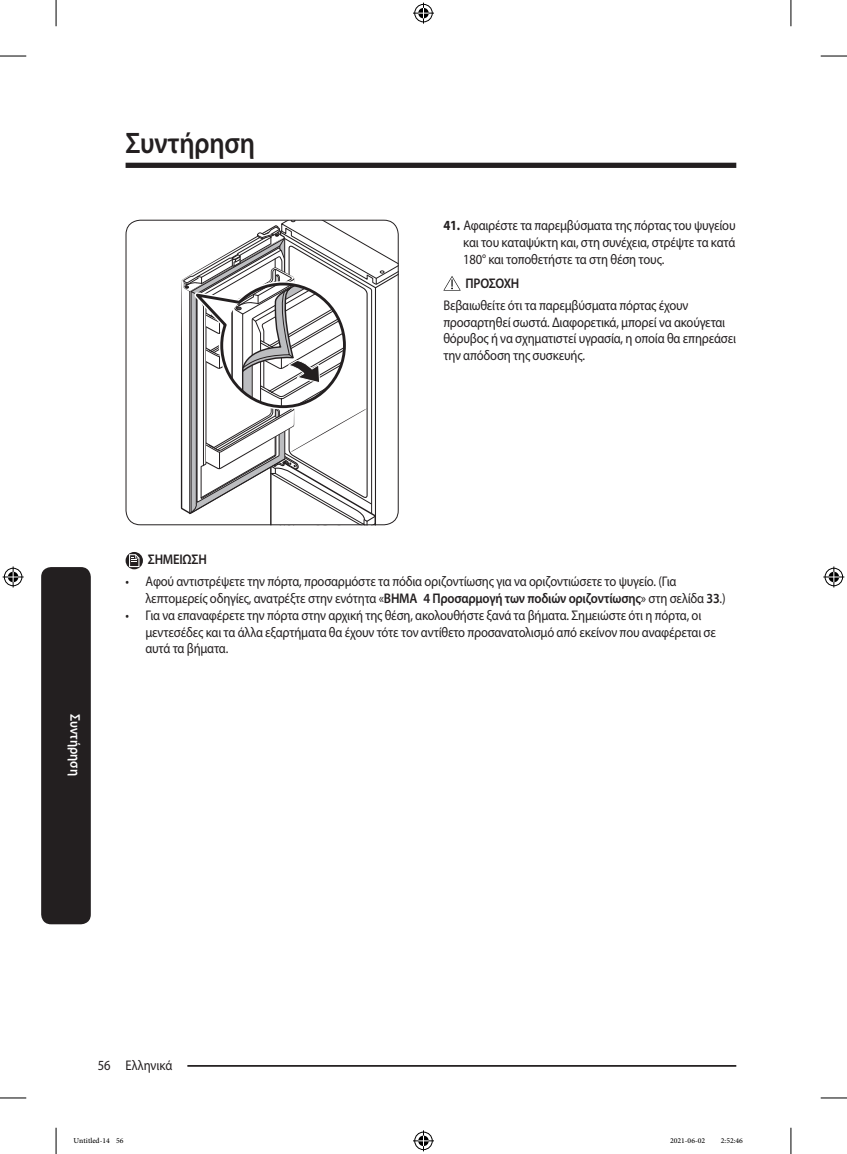
<style>
.page{position:relative;width:847px;height:1154px;background:#fff}
.page>*{position:absolute;margin:0;border:0;box-sizing:border-box;transform-origin:0 0}
.t1{font:600 29.75px "Myriad Pro";letter-spacing:-.01em;color:#231f20;scale:.9 1}
.t2{font:14px/16.8px "Myriad Pro";letter-spacing:-.015em;color:#231f20;scale:.9 1}
.t3{font:600 14px "Myriad Pro";letter-spacing:-.015em;color:#231f20;scale:.9 1}
.t4{font:600 14px "Myriad Pro";color:#fff;scale:.9 1}
.t5{font:10.5px "Adobe Arabic";color:#000}
.s1{font-weight:700}
.s2{font-weight:600}
</style>
<div class="page">
<div style="left:125px;top:163px;width:611px;height:5px;background:#231f20"></div>
<hr style="left:125px;top:1065px;width:611px;height:2px;background:#231f20">
<div style="left:111px;top:1055px;width:76px;height:17px;background:#fff"></div>
<div style="left:41px;top:567px;width:50px;height:357px;background:#231f20;border-radius:10px"></div>
<svg style="left:181px;top:220px;width:217px;height:305px"></svg>
<div style="left:125px;top:220px;width:273px;height:305px;border:1px solid #231f20;border-radius:14px"></div>
<svg style="left:443px;top:276px;width:17px;height:15px"></svg>
<svg style="left:125px;top:552px;width:18px;height:17px"></svg>
<svg style="left:129px;top:554px;width:10px;height:13px"></svg>
<svg style="left:0;top:56px;width:26px;height:1px"></svg>
<svg style="left:820px;top:56px;width:26px;height:1px"></svg>
<svg style="left:0;top:1097px;width:26px;height:1px"></svg>
<svg style="left:820px;top:1097px;width:26px;height:1px"></svg>
<svg style="left:56px;top:0;width:1px;height:26px"></svg>
<svg style="left:56px;top:1128px;width:1px;height:26px"></svg>
<svg style="left:790px;top:0;width:1px;height:26px"></svg>
<svg style="left:790px;top:1128px;width:1px;height:26px"></svg>
<svg style="left:413px;top:3px;width:21px;height:21px"></svg>
<svg style="left:413px;top:1130px;width:21px;height:21px"></svg>
<svg style="left:3px;top:566px;width:21px;height:21px"></svg>
<svg style="left:823px;top:566px;width:21px;height:21px"></svg>
<h1 class="t1" style="left:125px;top:126px;width:145px">Συντήρηση</h1>
<p class="t2" style="left:463px;top:217px;width:304px;text-align:justify;text-indent:-20px"><span class="s1">41.</span> Αφαιρέστε τα παρεμβύσματα της πόρτας του ψυγείου και του καταψύκτη και, στη συνέχεια, στρέψτε τα κατά 180° και τοποθετήστε τα στη θέση τους.</p>
<p class="t3" style="left:465px;top:276px;width:61px">ΠΡΟΣΟΧΗ</p>
<p class="t2" style="left:443px;top:297px;width:326px">Βεβαιωθείτε ότι τα παρεμβύσματα πόρτας έχουν προσαρτηθεί σωστά. Διαφορετικά, μπορεί να ακούγεται θόρυβος ή να σχηματιστεί υγρασία, η οποία θα επηρεάσει την απόδοση της συσκευής.</p>
<p class="t4" style="left:83px;top:714px;width:70px;rotate:90deg">Συντήρηση</p>
<p class="t3" style="left:148px;top:552px;width:67px">ΣΗΜΕΙΩΣΗ</p>
<p class="t2" style="left:145px;top:573px;width:646px;text-indent:-20px">• Αφού αντιστρέψετε την πόρτα, προσαρμόστε τα πόδια οριζοντίωσης για να οριζοντιώσετε το ψυγείο. (Για λεπτομερείς οδηγίες, ανατρέξτε στην ενότητα «<span class="s2">ΒΗΜΑ 4 Προσαρμογή των ποδιών οριζοντίωσης</span>» στη σελίδα <span class="s2">33</span>.)</p>
<p class="t2" style="left:145px;top:607px;width:635px;text-indent:-20px">• Για να επαναφέρετε την πόρτα στην αρχική της θέση, ακολουθήστε ξανά τα βήματα. Σημειώστε ότι η πόρτα, οι μεντεσέδες και τα άλλα εξαρτήματα θα έχουν τότε τον αντίθετο προσανατολισμό από εκείνον που αναφέρεται σε αυτά τα βήματα.</p>
<p class="t2" style="left:98px;top:1057px;width:84px">56 Ελληνικά</p>
<p class="t5" style="left:74px;top:1133px;width:51px">Untitled-14 56</p>
<p class="t5" style="left:669px;top:1133px;width:37px">2021-06-02</p>
<p class="t5" style="left:720px;top:1133px;width:24px">2:52:46</p>
</div>
